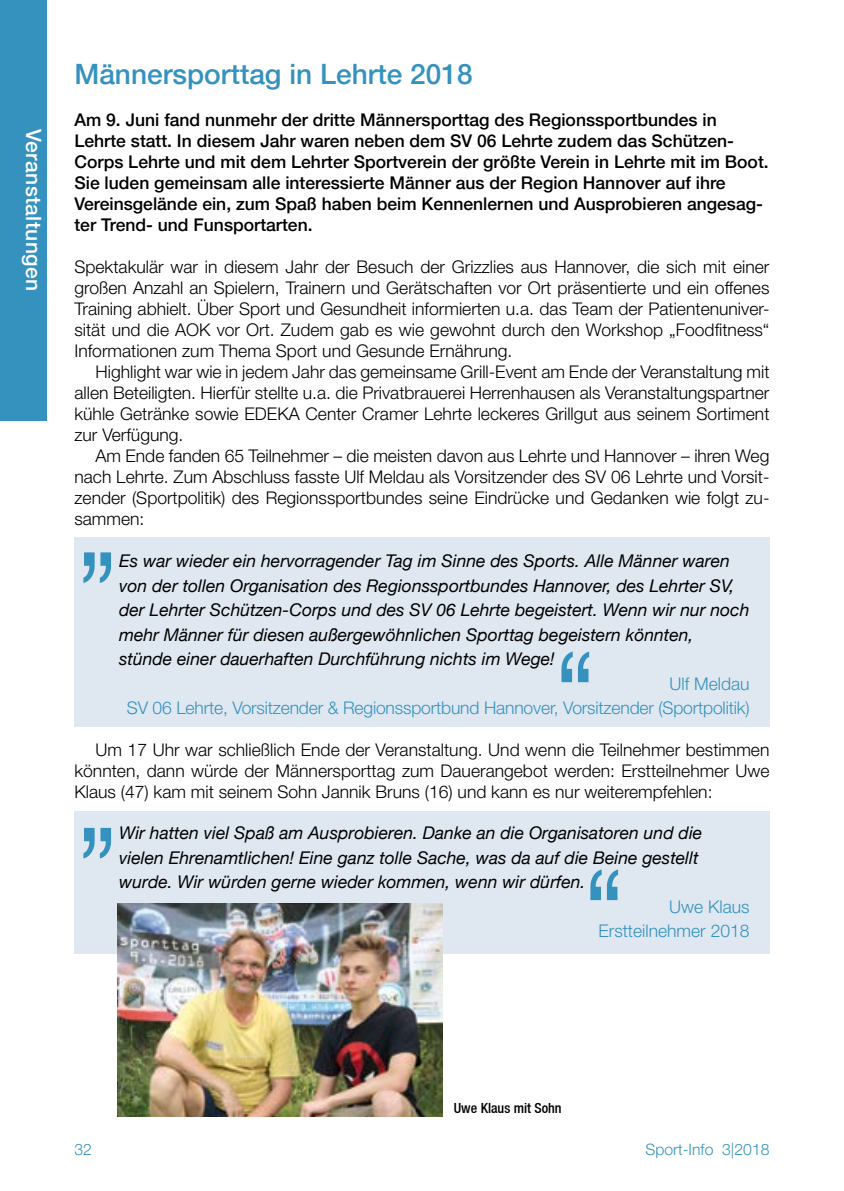
<style>
.page{position:relative;width:844px;height:1191px;background:#fff}
.page>*{position:absolute;margin:0;border:0;box-sizing:border-box;transform-origin:0 0}
.t1{font:500 28px "Helvetica Neue LT";color:#3592be}
.t2{font:500 21px "Helvetica Neue LT";letter-spacing:.02em;color:#fff}
.t3{font:300 17.5px/21px "Helvetica Neue LT Std";color:#000;text-align:justify}
.t4{font:italic 17.5px/24.5px "Helvetica Neue LT";color:#000}
.t5{font:500 17.5px/21px "Helvetica Neue LT";color:#000}
.t6{font:300 17.5px/24.5px "Helvetica Neue LT Std";letter-spacing:-.01em;color:#3592be;text-align:right}
.t7{font:300 15.75px "Helvetica Neue LT Std";color:#3592be}
.t8{font:500 condensed 14px "Helvetica Neue LT";color:#000}
</style>
<div class="page">
<div style="left:74px;top:537px;width:695px;height:189px;background:#dfe8f1"></div>
<svg style="left:561px;top:651px;width:28px;height:31px"></svg>
<svg style="left:83px;top:552px;width:28px;height:31px"></svg>
<div style="left:74px;top:812px;width:695px;height:142px;background:#dfe8f1"></div>
<svg style="left:590px;top:869px;width:28px;height:31px"></svg>
<svg style="left:83px;top:828px;width:28px;height:30px"></svg>
<img style="left:117px;top:903px;width:325px;height:213px">
<div style="left:0;top:0;width:46px;height:420px;background:#3592be"></div>
<p class="t2" style="left:46px;top:129px;width:164px;rotate:90deg">Veranstaltungen</p>
<h1 class="t1" style="left:74px;top:57px;width:399px">Männersporttag in Lehrte 2018</h1>
<p class="t5" style="left:74px;top:109px;width:695px">Am 9. Juni fand nunmehr der dritte Männersporttag des Regionssportbundes in Lehrte statt. In diesem Jahr waren neben dem SV 06 Lehrte zudem das Schützen-Corps Lehrte und mit dem Lehrter Sportverein der größte Verein in Lehrte mit im Boot.<br>Sie luden gemeinsam alle interessierte Männer aus der Region Hannover auf ihre Vereinsgelände ein, zum Spaß haben beim Kennenlernen und Ausprobieren angesag&shy;ter Trend- und Funsportarten.</p>
<p class="t3" style="left:74px;top:256px;width:696px">Spektakulär war in diesem Jahr der Besuch der Grizzlies aus Hannover, die sich mit einer großen Anzahl an Spielern, Trainern und Gerätschaften vor Ort präsentierte und ein offenes Training abhielt. Über Sport und Gesundheit informierten u.a. das Team der Patientenuniver&shy;sität und die AOK vor Ort. Zudem gab es wie gewohnt durch den Workshop „Foodfitness“ Informationen zum Thema Sport und Gesunde Ernährung.</p>
<p class="t3" style="left:74px;top:361px;width:696px;text-indent:21px">Highlight war wie in jedem Jahr das gemeinsame Grill-Event am Ende der Veranstaltung mit allen Beteiligten. Hierfür stellte u.a. die Privatbrauerei Herrenhausen als Veranstaltungspartner kühle Getränke sowie EDEKA Center Cramer Lehrte leckeres Grillgut aus seinem Sortiment zur Verfügung.</p>
<p class="t3" style="left:74px;top:445px;width:696px;text-indent:21px">Am Ende fanden 65 Teilnehmer – die meisten davon aus Lehrte und Hannover – ihren Weg nach Lehrte. Zum Abschluss fasste Ulf Meldau als Vorsitzender des SV 06 Lehrte und Vorsit&shy;zender (Sportpolitik) des Regionssportbundes seine Eindrücke und Gedanken wie folgt zu&shy;sammen:</p>
<p class="t4" style="left:119px;top:548px;width:631px">Es war wieder ein hervorragender Tag im Sinne des Sports. Alle Männer waren von der tollen Organisation des Regionssportbundes Hannover, des Lehrter SV, der Lehrter Schützen-Corps und des SV 06 Lehrte begeistert. Wenn wir nur noch mehr Männer für diesen außergewöhnlichen Sporttag begeistern könnten, stünde einer dauerhaften Durchführung nichts im Wege!</p>
<p class="t6" style="left:127px;top:671px;width:624px">Ulf Meldau<br>SV 06 Lehrte, Vorsitzender &amp; Regionssportbund Hannover, Vorsitzender (Sportpolitik)</p>
<p class="t3" style="left:74px;top:739px;width:696px;text-indent:21px">Um 17 Uhr war schließlich Ende der Veranstaltung. Und wenn die Teilnehmer bestimmen könnten, dann würde der Männersporttag zum Dauerangebot werden: Erstteilnehmer Uwe Klaus (47) kam mit seinem Sohn Jannik Bruns (16) und kann es nur weiterempfehlen:</p>
<p class="t4" style="left:119px;top:820px;width:584px">Wir hatten viel Spaß am Ausprobieren. Danke an die Organisatoren und die vielen Ehrenamtlichen! Eine ganz tolle Sache, was da auf die Beine gestellt wurde. Wir würden gerne wieder kommen, wenn wir dürfen.</p>
<p class="t6" style="left:598px;top:894px;width:153px">Uwe Klaus<br>Erstteilnehmer 2018</p>
<p class="t8" style="left:453px;top:1100px;width:109px">Uwe Klaus mit Sohn</p>
<p class="t7" style="left:74px;top:1140px;width:19px">32</p>
<p class="t7" style="left:645px;top:1140px;width:125px">Sport-Info 3|2018</p>
</div>
